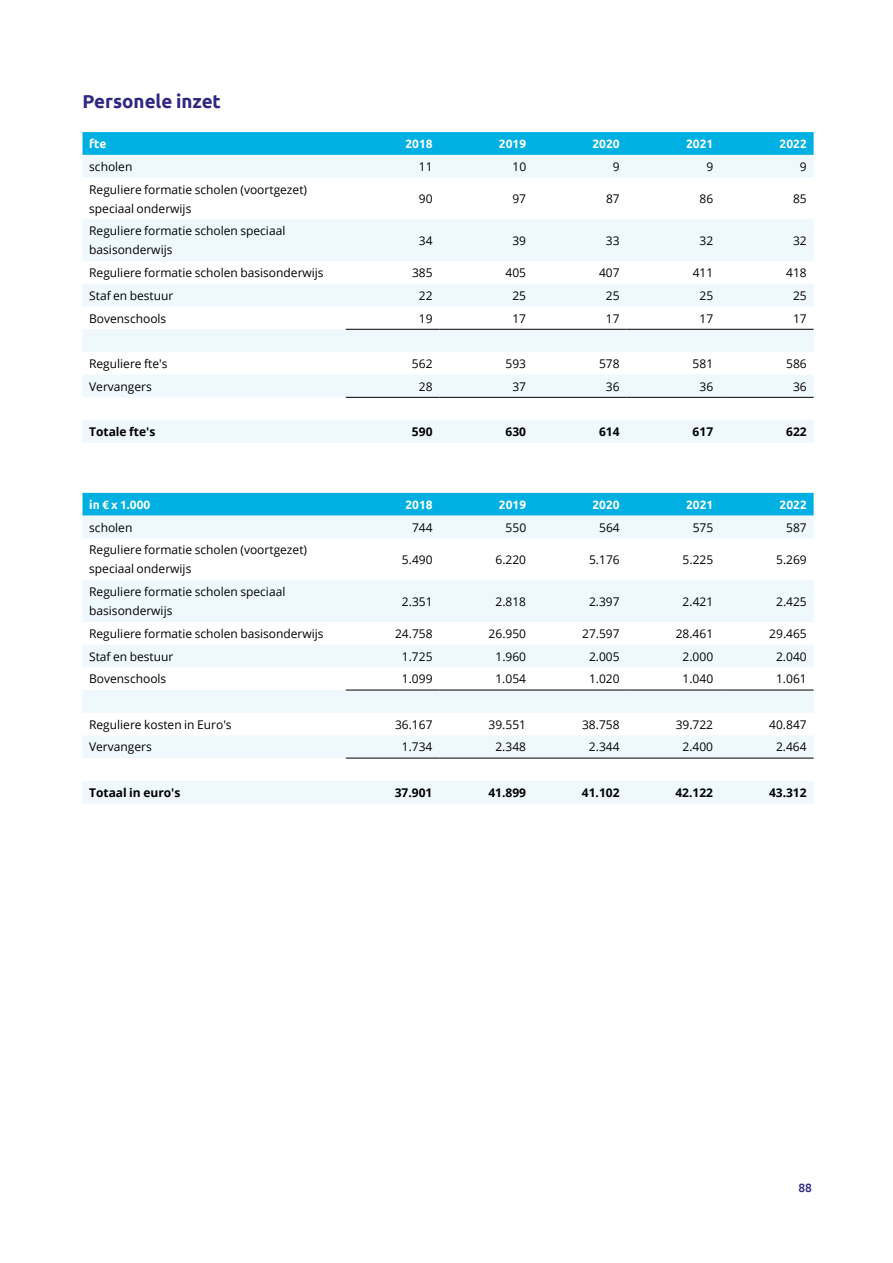
<style>
.page{position:relative;width:893px;height:1263px;background:#fff}
.page>*{position:absolute;margin:0;border:0;box-sizing:border-box;transform-origin:0 0}
.t1{font:700 18.75px "Ubuntu";color:#312783}
.t2{font:12px/19.2px "Open Sans";color:#000}
.t3{font:700 12px "Open Sans";color:#000}
.t4{font:700 12px "Ubuntu";color:#fff}
.t5{font:500 12px "Ubuntu";color:#312783}
</style>
<div class="page">
<svg style="left:83px;top:132px;width:731px;height:23px;background:#02b0e3"></svg>
<svg style="left:83px;top:155px;width:731px;height:288px;fill:#eef8fd"></svg>
<hr style="left:346px;top:329px;width:93px;height:1px;background:#000">
<hr style="left:439px;top:329px;width:94px;height:1px;background:#000">
<hr style="left:533px;top:329px;width:93px;height:1px;background:#000">
<hr style="left:626px;top:329px;width:94px;height:1px;background:#000">
<hr style="left:720px;top:329px;width:94px;height:1px;background:#000">
<hr style="left:346px;top:397px;width:93px;height:1px;background:#000">
<hr style="left:439px;top:397px;width:94px;height:1px;background:#000">
<hr style="left:533px;top:397px;width:93px;height:1px;background:#000">
<hr style="left:626px;top:397px;width:94px;height:1px;background:#000">
<hr style="left:720px;top:397px;width:94px;height:1px;background:#000">
<div style="left:83px;top:493px;width:731px;height:23px;background:#00b0e3"></div>
<svg style="left:83px;top:516px;width:731px;height:287px;fill:#eef8fd"></svg>
<hr style="left:346px;top:690px;width:93px;height:1px;background:#000">
<hr style="left:439px;top:690px;width:94px;height:1px;background:#000">
<hr style="left:533px;top:690px;width:93px;height:1px;background:#000">
<hr style="left:626px;top:690px;width:94px;height:1px;background:#000">
<hr style="left:720px;top:690px;width:94px;height:1px;background:#000">
<hr style="left:346px;top:758px;width:93px;height:1px;background:#000">
<hr style="left:439px;top:758px;width:94px;height:1px;background:#000">
<hr style="left:533px;top:758px;width:93px;height:1px;background:#000">
<hr style="left:626px;top:758px;width:94px;height:1px;background:#000">
<hr style="left:720px;top:758px;width:94px;height:1px;background:#000">
<h1 class="t1" style="left:83px;top:90px;width:140px">Personele inzet</h1>
<p class="t4" style="left:89px;top:137px;width:19px">fte</p>
<p class="t4" style="left:405px;top:137px;width:29px">2018</p>
<p class="t4" style="left:499px;top:137px;width:29px">2019</p>
<p class="t4" style="left:592px;top:137px;width:29px">2020</p>
<p class="t4" style="left:686px;top:137px;width:29px">2021</p>
<p class="t4" style="left:780px;top:137px;width:29px">2022</p>
<p class="t2" style="left:89px;top:157px;width:45px">scholen</p>
<p class="t2" style="left:419px;top:157px;width:15px">11</p>
<p class="t2" style="left:512px;top:157px;width:15px">10</p>
<p class="t2" style="left:613px;top:157px;width:8px">9</p>
<p class="t2" style="left:706px;top:157px;width:8px">9</p>
<p class="t2" style="left:800px;top:157px;width:8px">9</p>
<p class="t2" style="left:89px;top:179px;width:219px">Reguliere formatie scholen (voortgezet) speciaal onderwijs</p>
<p class="t2" style="left:419px;top:189px;width:15px">90</p>
<p class="t2" style="left:512px;top:189px;width:15px">97</p>
<p class="t2" style="left:606px;top:189px;width:15px">87</p>
<p class="t2" style="left:699px;top:189px;width:15px">86</p>
<p class="t2" style="left:793px;top:189px;width:15px">85</p>
<p class="t2" style="left:89px;top:221px;width:198px">Reguliere formatie scholen speciaal basisonderwijs</p>
<p class="t2" style="left:419px;top:231px;width:15px">34</p>
<p class="t2" style="left:512px;top:231px;width:15px">39</p>
<p class="t2" style="left:606px;top:231px;width:15px">33</p>
<p class="t2" style="left:699px;top:231px;width:15px">32</p>
<p class="t2" style="left:793px;top:231px;width:15px">32</p>
<p class="t2" style="left:89px;top:263px;width:236px">Reguliere formatie scholen basisonderwijs</p>
<p class="t2" style="left:412px;top:263px;width:22px">385</p>
<p class="t2" style="left:506px;top:263px;width:22px">405</p>
<p class="t2" style="left:599px;top:263px;width:22px">407</p>
<p class="t2" style="left:693px;top:263px;width:22px">411</p>
<p class="t2" style="left:786px;top:263px;width:22px">418</p>
<p class="t2" style="left:89px;top:286px;width:86px">Staf en bestuur</p>
<p class="t2" style="left:419px;top:286px;width:15px">22</p>
<p class="t2" style="left:512px;top:286px;width:15px">25</p>
<p class="t2" style="left:606px;top:286px;width:15px">25</p>
<p class="t2" style="left:699px;top:286px;width:15px">25</p>
<p class="t2" style="left:793px;top:286px;width:15px">25</p>
<p class="t2" style="left:89px;top:308px;width:79px">Bovenschools</p>
<p class="t2" style="left:419px;top:308px;width:15px">19</p>
<p class="t2" style="left:512px;top:308px;width:15px">17</p>
<p class="t2" style="left:606px;top:308px;width:15px">17</p>
<p class="t2" style="left:699px;top:308px;width:15px">17</p>
<p class="t2" style="left:793px;top:308px;width:15px">17</p>
<p class="t2" style="left:89px;top:354px;width:80px">Reguliere fte's</p>
<p class="t2" style="left:412px;top:354px;width:22px">562</p>
<p class="t2" style="left:505px;top:354px;width:22px">593</p>
<p class="t2" style="left:599px;top:354px;width:22px">578</p>
<p class="t2" style="left:693px;top:354px;width:22px">581</p>
<p class="t2" style="left:786px;top:354px;width:22px">586</p>
<p class="t2" style="left:89px;top:376px;width:64px">Vervangers</p>
<p class="t2" style="left:419px;top:376px;width:15px">28</p>
<p class="t2" style="left:512px;top:376px;width:15px">37</p>
<p class="t2" style="left:606px;top:376px;width:15px">36</p>
<p class="t2" style="left:699px;top:376px;width:15px">36</p>
<p class="t2" style="left:793px;top:376px;width:15px">36</p>
<p class="t3" style="left:89px;top:423px;width:68px">Totale fte's</p>
<p class="t3" style="left:412px;top:423px;width:22px">590</p>
<p class="t3" style="left:505px;top:423px;width:22px">630</p>
<p class="t3" style="left:599px;top:423px;width:22px">614</p>
<p class="t3" style="left:693px;top:423px;width:22px">617</p>
<p class="t3" style="left:786px;top:423px;width:22px">622</p>
<p class="t4" style="left:89px;top:497px;width:63px">in € x 1.000</p>
<p class="t4" style="left:405px;top:497px;width:29px">2018</p>
<p class="t4" style="left:499px;top:497px;width:29px">2019</p>
<p class="t4" style="left:592px;top:497px;width:29px">2020</p>
<p class="t4" style="left:686px;top:497px;width:29px">2021</p>
<p class="t4" style="left:780px;top:497px;width:29px">2022</p>
<p class="t2" style="left:89px;top:517px;width:45px">scholen</p>
<p class="t2" style="left:412px;top:517px;width:22px">744</p>
<p class="t2" style="left:506px;top:517px;width:22px">550</p>
<p class="t2" style="left:599px;top:517px;width:22px">564</p>
<p class="t2" style="left:693px;top:517px;width:22px">575</p>
<p class="t2" style="left:786px;top:517px;width:22px">587</p>
<p class="t2" style="left:89px;top:540px;width:219px">Reguliere formatie scholen (voortgezet) speciaal onderwijs</p>
<p class="t2" style="left:402px;top:550px;width:32px">5.490</p>
<p class="t2" style="left:495px;top:550px;width:32px">6.220</p>
<p class="t2" style="left:589px;top:550px;width:32px">5.176</p>
<p class="t2" style="left:683px;top:550px;width:32px">5.225</p>
<p class="t2" style="left:776px;top:550px;width:32px">5.269</p>
<p class="t2" style="left:89px;top:582px;width:198px">Reguliere formatie scholen speciaal basisonderwijs</p>
<p class="t2" style="left:402px;top:591px;width:32px">2.351</p>
<p class="t2" style="left:495px;top:591px;width:32px">2.818</p>
<p class="t2" style="left:589px;top:591px;width:32px">2.397</p>
<p class="t2" style="left:683px;top:591px;width:32px">2.421</p>
<p class="t2" style="left:776px;top:591px;width:32px">2.425</p>
<p class="t2" style="left:89px;top:624px;width:236px">Reguliere formatie scholen basisonderwijs</p>
<p class="t2" style="left:395px;top:624px;width:39px">24.758</p>
<p class="t2" style="left:489px;top:624px;width:39px">26.950</p>
<p class="t2" style="left:582px;top:624px;width:39px">27.597</p>
<p class="t2" style="left:676px;top:624px;width:39px">28.461</p>
<p class="t2" style="left:769px;top:624px;width:39px">29.465</p>
<p class="t2" style="left:89px;top:646px;width:86px">Staf en bestuur</p>
<p class="t2" style="left:402px;top:646px;width:32px">1.725</p>
<p class="t2" style="left:495px;top:646px;width:32px">1.960</p>
<p class="t2" style="left:589px;top:646px;width:32px">2.005</p>
<p class="t2" style="left:683px;top:646px;width:32px">2.000</p>
<p class="t2" style="left:776px;top:646px;width:32px">2.040</p>
<p class="t2" style="left:89px;top:669px;width:79px">Bovenschools</p>
<p class="t2" style="left:402px;top:669px;width:32px">1.099</p>
<p class="t2" style="left:495px;top:669px;width:32px">1.054</p>
<p class="t2" style="left:589px;top:669px;width:32px">1.020</p>
<p class="t2" style="left:682px;top:669px;width:32px">1.040</p>
<p class="t2" style="left:776px;top:669px;width:32px">1.061</p>
<p class="t2" style="left:89px;top:714px;width:144px">Reguliere kosten in Euro's</p>
<p class="t2" style="left:395px;top:714px;width:39px">36.167</p>
<p class="t2" style="left:489px;top:714px;width:39px">39.551</p>
<p class="t2" style="left:582px;top:714px;width:39px">38.758</p>
<p class="t2" style="left:676px;top:714px;width:39px">39.722</p>
<p class="t2" style="left:769px;top:714px;width:39px">40.847</p>
<p class="t2" style="left:89px;top:737px;width:64px">Vervangers</p>
<p class="t2" style="left:402px;top:737px;width:32px">1.734</p>
<p class="t2" style="left:495px;top:737px;width:32px">2.348</p>
<p class="t2" style="left:589px;top:737px;width:32px">2.344</p>
<p class="t2" style="left:682px;top:737px;width:32px">2.400</p>
<p class="t2" style="left:776px;top:737px;width:32px">2.464</p>
<p class="t3" style="left:89px;top:784px;width:93px">Totaal in euro's</p>
<p class="t3" style="left:395px;top:784px;width:39px">37.901</p>
<p class="t3" style="left:488px;top:784px;width:39px">41.899</p>
<p class="t3" style="left:582px;top:784px;width:39px">41.102</p>
<p class="t3" style="left:675px;top:784px;width:39px">42.122</p>
<p class="t3" style="left:769px;top:784px;width:39px">43.312</p>
<p class="t5" style="left:798px;top:1180px;width:15px">88</p>
</div>
